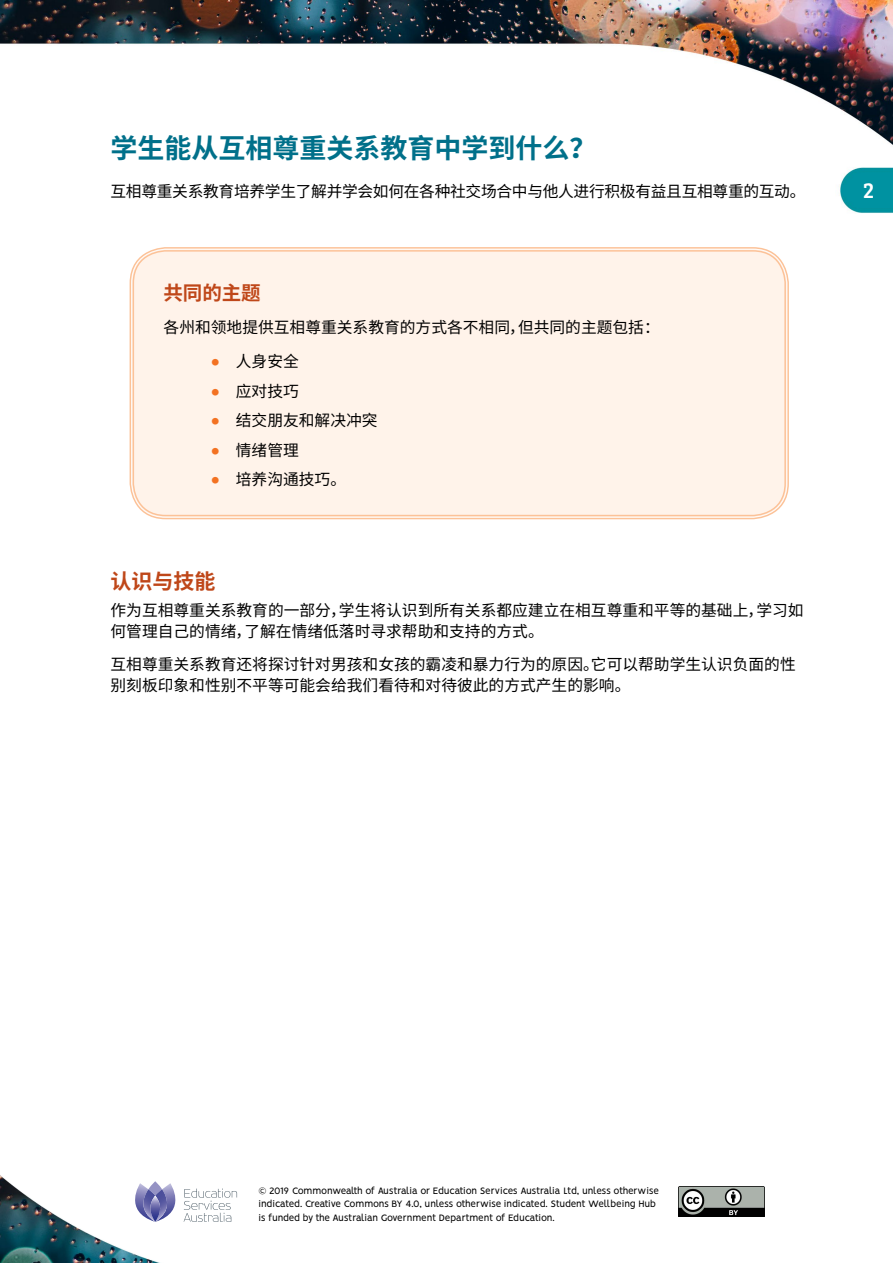
<style>
.page{position:relative;width:893px;height:1263px;background:#fff}
.page>*{position:absolute;margin:0;border:0;box-sizing:border-box;transform-origin:0 0}
.t1{font:700 27px "Noto Sans CJ Ksc";color:#00708a}
.t2{font:22.5px "Bree Serif";color:#fff}
.t3{font:700 21px "Noto Sans CJ Ksc";color:#bf4719}
.t4{font:700 19.5px "Noto Sans CJ Ksc";letter-spacing:-.005em;color:#bf4719}
.t5{font:15.75px/29.5px "Noto Sans CJ Ksc";color:#000}
.t6{font:15.75px "Noto Sans CJ Ksc";letter-spacing:-.02em;color:#000}
.t7{font:10.5px/13.5px "Vision";letter-spacing:-.03em;color:#000}
.s1{font-family:"Vision";font-weight:800;font-size:34.5px;color:#f37121}
</style>
<div class="page">
<img style="left:0;top:0;width:893px;height:1263px">
<div style="left:303px;top:830px;width:590px;height:433px;background:#fff"></div>
<div style="left:122px;top:1181px;width:115px;height:41px;background:#fff"></div>
<svg style="left:135px;top:1183px;width:102px;height:39px"></svg>
<img style="left:679px;top:1186px;width:85px;height:30px">
<div style="left:132px;top:249px;width:655px;height:268px;background:#fff3ea;border-radius:34px"></div>
<h1 class="t1" style="left:111px;top:132px;width:488px">学生能从互相尊重关系教育中学到什么？</h1>
<p class="t6" style="left:111px;top:182px;width:697px">互相尊重关系教育培养学生了解并学会如何在各种社交场合中与他人进行积极有益且互相尊重的互动。</p>
<p class="t4" style="left:164px;top:282px;width:99px">共同的主题</p>
<p class="t5" style="left:210px;top:311px;width:451px;line-height:33.8px;text-indent:-47px">各州和领地提供互相尊重关系教育的方式各不相同，但共同的主题包括：<span class="s1">·</span> 人身安全</p>
<p class="t5" style="left:210px;top:376px;width:169px"><span class="s1">·</span> 应对技巧<br><span class="s1">·</span> 结交朋友和解决冲突<span class="s1">·</span> 情绪管理<br><span class="s1">·</span> 培养沟通技巧。</p>
<h3 class="t3" style="left:111px;top:570px;width:107px">认识与技能</h3>
<p class="t5" style="left:111px;top:600px;width:695px;line-height:21px">作为互相尊重关系教育的一部分，学生将认识到所有关系都应建立在相互尊重和平等的基础上，学习如何管理自己的情绪，了解在情绪低落时寻求帮助和支持的方式。</p>
<p class="t5" style="left:111px;top:654px;width:687px;line-height:21px">互相尊重关系教育还将探讨针对男孩和女孩的霸凌和暴力行为的原因。它可以帮助学生认识负面的性别刻板印象和性别不平等可能会给我们看待和对待彼此的方式产生的影响。</p>
<h2 class="t2" style="left:863px;top:173px;width:13px">2</h2>
<p class="t7" style="left:259px;top:1185px;width:402px">© 2019 Commonwealth of Australia or Education Services Australia Ltd, unless otherwise indicated. Creative Commons BY 4.0, unless otherwise indicated. Student Wellbeing Hub is funded by the Australian Government Department of Education.</p>
</div>
